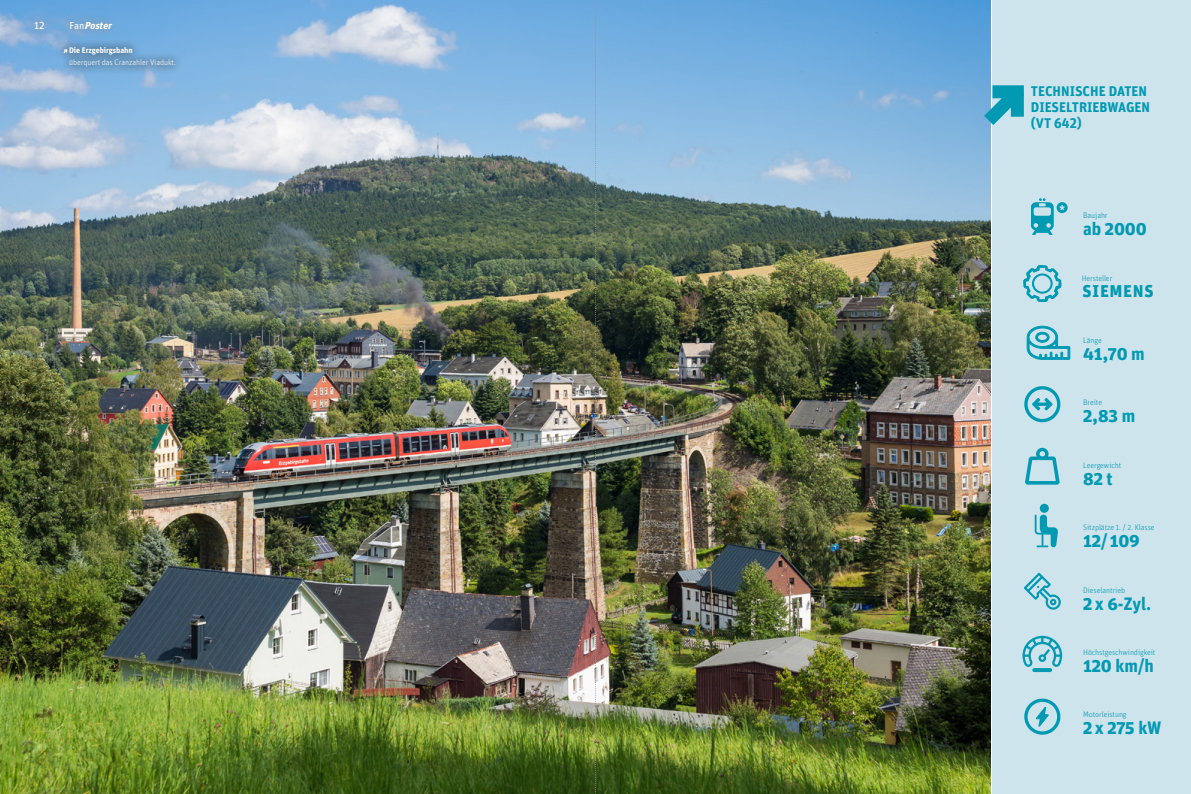
<style>
.page{position:relative;width:1191px;height:794px;background:#fff}
.page>*{position:absolute;margin:0;border:0;box-sizing:border-box;transform-origin:0 0}
.t1{font:700 21px "Unit OT";letter-spacing:-.01em;color:#029ab3}
.t2{font:700 18px "Unit OT";color:#029ab3}
.t3{font:700 14px/16px "Unit OT";color:#029ab3}
.t4{font:11px "Unit OT";color:#fff}
.t5{font:italic 700 10px "Unit OT";color:#fff}
.t6{font:300 8px "Unit OT";letter-spacing:-.01em;color:#029ab3}
.t7{font:300 8px "Unit OT";letter-spacing:-.01em;color:#fff}
.t8{font:700 8px "Unit OT";letter-spacing:-.01em;color:#fff}
.s1{font-weight:400;font-style:normal}
.s2{font-size:18px}
.s3{font-size:21px}
</style>
<div class="page">
<img style="left:0;top:0;width:990px;height:794px">
<div style="left:992px;top:0;width:199px;height:794px;background:#cee4ec"></div>
<svg style="left:970px;top:72px;width:54px;height:67px"></svg>
<svg style="left:1034px;top:514px;width:24px;height:33px"></svg>
<div style="left:1039px;top:504px;width:9px;height:9px;background:#029ab3;border-radius:50%"></div>
<svg style="left:1024px;top:698px;width:36px;height:36px"></svg>
<hr style="left:1034px;top:668px;width:16px;height:4px;background:#029ab3">
<svg style="left:1022px;top:635px;width:40px;height:32px"></svg>
<svg style="left:1025px;top:447px;width:35px;height:38px"></svg>
<svg style="left:1024px;top:573px;width:36px;height:37px"></svg>
<svg style="left:1030px;top:198px;width:37px;height:37px"></svg>
<svg style="left:1024px;top:386px;width:36px;height:36px"></svg>
<svg style="left:1026px;top:326px;width:44px;height:34px"></svg>
<svg style="left:1023px;top:265px;width:39px;height:37px"></svg>
<div style="left:55px;top:38px;width:128px;height:37px;background:#231f20;opacity:.65"></div>
<svg style="left:62px;top:48px;width:6px;height:7px"></svg>
<div style="left:26px;top:12px;width:95px;height:26px;background:#919797;opacity:.75"></div>
<svg style="left:595px;top:0;width:1px;height:794px"></svg>
<h3 class="t4" style="left:34px;top:18px;width:12px">12</h3>
<p class="t5" style="left:69px;top:19px;width:46px"><span class="s1">F a n</span> Poster</p>
<p class="t8" style="left:69px;top:45px;width:65px">Die Erzgebirgsbahn</p>
<p class="t7" style="left:69px;top:58px;width:108px">überquert das Cranzahler Viadukt.</p>
<h3 class="t3" style="left:1030px;top:83px;width:121px">TECHNISCHE DATEN<br>DIESELTRIEBWAGEN (VT 642)</h3>
<p class="t6" style="left:1083px;top:210px;width:26px">Baujahr</p>
<h1 class="t1" style="left:1083px;top:214px;width:65px"><span class="s2">ab</span> 2000</h1>
<p class="t6" style="left:1081px;top:273px;width:32px">Hersteller</p>
<h1 class="t1" style="left:1081px;top:276px;width:72px">Siemens</h1>
<p class="t6" style="left:1083px;top:335px;width:20px">Länge</p>
<h1 class="t1" style="left:1083px;top:339px;width:63px">41,70 <span class="s2">m</span></h1>
<p class="t6" style="left:1083px;top:398px;width:20px">Breite</p>
<h1 class="t1" style="left:1083px;top:401px;width:54px">2,83 <span class="s2">m</span></h1>
<p class="t6" style="left:1083px;top:460px;width:39px">Leergewicht</p>
<h1 class="t1" style="left:1083px;top:463px;width:31px">82<span class="s2">t</span></h1>
<p class="t6" style="left:1083px;top:523px;width:73px">Sitzplätze 1. / 2. Klasse</p>
<h1 class="t1" style="left:1083px;top:526px;width:58px">12<span class="s2">/</span>109</h1>
<p class="t6" style="left:1083px;top:585px;width:43px">Dieselantrieb</p>
<h2 class="t2" style="left:1083px;top:591px;width:70px"><span class="s3">2</span>x <span class="s3">6</span>-Zyl.</h2>
<p class="t6" style="left:1083px;top:647px;width:74px">Höchstgeschwindigkeit</p>
<h2 class="t2" style="left:1083px;top:654px;width:72px"><span class="s3">120</span> km/h</h2>
<p class="t6" style="left:1083px;top:710px;width:45px">Motorleistung</p>
<h1 class="t1" style="left:1083px;top:713px;width:80px">2<span class="s2">x</span> 275 <span class="s2">kW</span></h1>
</div>
